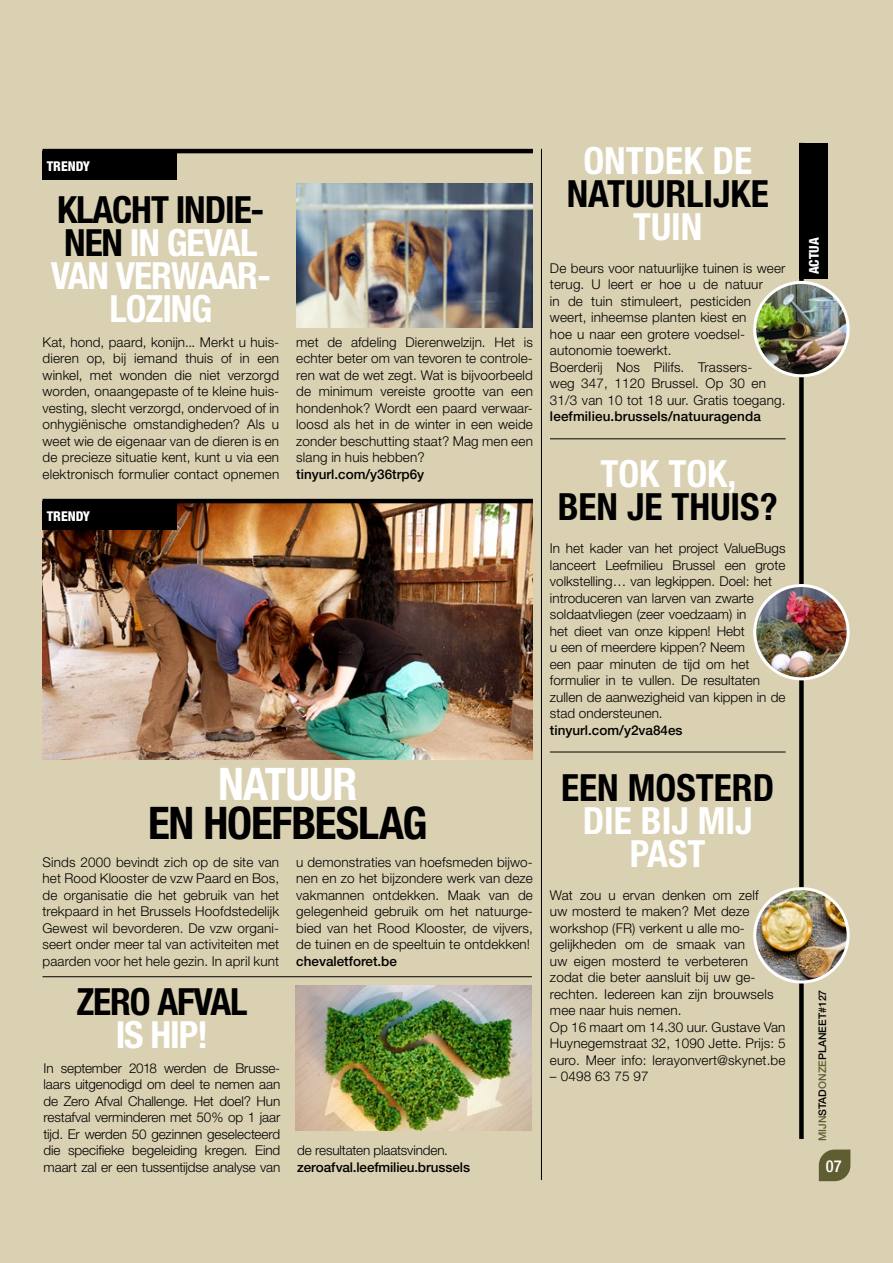
<style>
.page{position:relative;width:893px;height:1263px;background:#dad1b2}
.page>*{position:absolute;margin:0;border:0;box-sizing:border-box;transform-origin:0 0}
.t1{font:700 condensed 45px "Helvetica Neue";letter-spacing:-.025em;color:#000}
.t2{font:700 condensed 45px "Helvetica Neue";letter-spacing:-.02em;color:#fff}
.t3{font:700 condensed 37.5px/33px "Helvetica Neue";letter-spacing:-.03em;color:#fff;text-align:center}
.t4{font:700 condensed 37.5px "Helvetica Neue";color:#000}
.t5{font:700 condensed 37.5px/33px "Helvetica Neue";color:#fff;text-align:center}
.t6{font:700 condensed 37.5px "Helvetica Neue";letter-spacing:-.03em;color:#000}
.t7{font:500 condensed 16.5px "Helvetica Neue";color:#fff}
.t8{font:300 13.5px/16.5px "Helvetica Neue";letter-spacing:.01em;color:#000;text-align:justify}
.t9{font:500 13.5px "Helvetica Neue";color:#000}
.t10{font:300 13.5px "Helvetica Neue";letter-spacing:-.01em;color:#000}
.t11{font:800 condensed 13.5px "Helvetica Neue";color:#fff}
.t12{font:500 10.5px "Helvetica Neue LT Std";color:#000}
.s1{color:#000}
.s2{color:#5f5e32}
</style>
<div class="page">
<hr style="left:541px;top:149px;width:1px;height:1031px;background:#000">
<div style="left:799px;top:143px;width:28px;height:135px;background:#000"></div>
<hr style="left:550px;top:438px;width:236px;height:1px;background:#000">
<hr style="left:550px;top:752px;width:236px;height:1px;background:#000">
<svg style="left:819px;top:1149px;width:31px;height:32px"></svg>
<div style="left:799px;top:143px;width:5px;height:996px;background:#000"></div>
<img style="left:755px;top:282px;width:93px;height:94px;border-radius:47px">
<div style="left:753px;top:281px;width:97px;height:96px;border:3px solid #fff;border-radius:50%"></div>
<img style="left:755px;top:585px;width:93px;height:94px;border-radius:47px">
<div style="left:753px;top:584px;width:97px;height:96px;border:3px solid #fff;border-radius:50%"></div>
<img style="left:755px;top:889px;width:93px;height:93px;border-radius:47px">
<div style="left:753px;top:887px;width:97px;height:96px;border:3px solid #fff;border-radius:50%"></div>
<div style="left:43px;top:151px;width:134px;height:28px;background:#000"></div>
<hr style="left:43px;top:149px;width:490px;height:4px;background:#000">
<img style="left:296px;top:183px;width:237px;height:145px">
<img style="left:43px;top:503px;width:490px;height:256px">
<div style="left:43px;top:501px;width:134px;height:28px;background:#000"></div>
<hr style="left:43px;top:499px;width:490px;height:4px;background:#000">
<hr style="left:43px;top:976px;width:489px;height:1px;background:#000">
<img style="left:295px;top:986px;width:237px;height:144px">
<p class="t11" style="left:47px;top:157px;width:45px">TRENDY</p>
<h2 class="t3" style="left:51px;top:193px;width:222px"><span class="s1">KLACHT INDIE-<br>NEN</span> IN GEVAL<br>VAN VERWAAR-<br>LOZING</h2>
<p class="t8" style="left:43px;top:333px;width:238px">Kat, hond, paard, konijn... Merkt u huis&shy;dieren op, bij iemand thuis of in een winkel, met wonden die niet verzorgd worden, onaangepaste of te kleine huis&shy;vesting, slecht verzorgd, ondervoed of in onhygiënische omstandigheden? Als u weet wie de eigenaar van de dieren is en de precieze situatie kent, kunt u via een elektronisch formulier contact opnemen</p>
<p class="t8" style="left:296px;top:333px;width:238px">met de afdeling Dierenwelzijn. Het is echter beter om van tevoren te controle&shy;ren wat de wet zegt. Wat is bijvoorbeeld de minimum vereiste grootte van een hondenhok? Wordt een paard verwaar&shy;loosd als het in de winter in een weide zonder beschutting staat? Mag men een slang in huis hebben?</p>
<p class="t9" style="left:296px;top:466px;width:130px">tinyurl.com/y36trp6y</p>
<p class="t11" style="left:47px;top:507px;width:45px">TRENDY</p>
<h1 class="t2" style="left:218px;top:756px;width:141px">NATUUR</h1>
<h1 class="t1" style="left:148px;top:795px;width:281px">EN HOEFBESLAG</h1>
<p class="t8" style="left:43px;top:853px;width:238px">Sinds 2000 bevindt zich op de site van het Rood Klooster de vzw Paard en Bos, de organisatie die het gebruik van het trekpaard in het Brussels Hoofdstedelijk Gewest wil bevorderen. De vzw organi&shy;seert onder meer tal van activiteiten met paarden voor het hele gezin. In april kunt</p>
<p class="t8" style="left:296px;top:853px;width:238px">u demonstraties van hoefsmeden bijwo&shy;nen en zo het bijzondere werk van deze vakmannen ontdekken. Maak van de gelegenheid gebruik om het natuurge&shy;bied van het Rood Klooster, de vijvers, de tuinen en de speeltuin te ontdekken!</p>
<p class="t9" style="left:296px;top:953px;width:102px">chevaletforet.be</p>
<h2 class="t6" style="left:76px;top:979px;width:173px">ZERO AFVAL</h2>
<h2 class="t3" style="left:116px;top:1018px;width:94px">IS HIP!</h2>
<p class="t8" style="left:44px;top:1059px;width:238px">In september 2018 werden de Brusse&shy;laars uitgenodigd om deel te nemen aan de Zero Afval Challenge. Het doel? Hun restafval verminderen met 50% op 1 jaar tijd. Er werden 50 gezinnen geselecteerd die specifieke begeleiding kregen. Eind maart zal er een tussentijdse analyse van</p>
<p class="t10" style="left:297px;top:1142px;width:152px">de resultaten plaatsvinden.</p>
<p class="t9" style="left:297px;top:1159px;width:174px">zeroafval.leefmilieu.brussels</p>
<h2 class="t5" style="left:583px;top:143px;width:170px">ONTDEK DE</h2>
<h2 class="t4" style="left:567px;top:171px;width:204px">NATUURLIJKE</h2>
<h2 class="t3" style="left:633px;top:209px;width:71px">TUIN</h2>
<p class="t8" style="left:550px;top:259px;width:237px;text-align:left">De beurs voor natuurlijke tuinen is weer terug. U leert er hoe u de natuur<br>in de tuin stimuleert, pesticiden weert, inheemse planten kiest en<br>hoe u naar een grotere voedsel&shy;autonomie toewerkt.<br>Boerderij Nos Pilifs. Trassers-<br>weg 347, 1120 Brussel. Op 30 en<br>31/3 van 10 tot 18 uur. Gratis toegang.</p>
<p class="t9" style="left:550px;top:408px;width:213px">leefmilieu.brussels/natuuragenda</p>
<h2 class="t3" style="left:600px;top:457px;width:137px">TOK TOK,</h2>
<h2 class="t4" style="left:558px;top:484px;width:222px">BEN JE THUIS?</h2>
<p class="t8" style="left:550px;top:540px;width:237px;text-align:left">In het kader van het project ValueBugs lanceert Leefmilieu Brussel een grote volkstelling… van legkippen. Doel: het introduceren van larven van zwarte soldaatvliegen (zeer voedzaam) in<br>het dieet van onze kippen! Hebt<br>u een of meerdere kippen? Neem<br>een paar minuten de tijd om het formulier in te vullen. De resultaten zullen de aanwezigheid van kippen in de stad ondersteunen.</p>
<p class="t9" style="left:550px;top:722px;width:134px">tinyurl.com/y2va84es</p>
<h2 class="t4" style="left:561px;top:765px;width:215px">EEN MOSTERD</h2>
<h2 class="t5" style="left:583px;top:803px;width:171px">DIE BIJ MIJ<br>PAST</h2>
<p class="t8" style="left:550px;top:886px;width:237px;text-align:left">Wat zou u ervan denken om zelf<br>uw mosterd te maken? Met deze workshop (FR) verkent u alle mo&shy;gelijkheden om de smaak van<br>uw eigen mosterd te verbeteren<br>zodat die beter aansluit bij uw ge&shy;rechten. Iedereen kan zijn brouwsels mee naar huis nemen.<br>Op 16 maart om 14.30 uur. Gustave Van<br>Huynegemstraat 32, 1090 Jette. Prijs: 5 euro. Meer info: lerayonvert@skynet.be</p>
<p class="t8" style="left:550px;top:1068px;width:100px">– 0498 63 75 97</p>
<p class="t11" style="left:806px;top:274px;width:38px;rotate:-90deg">ACTUA</p>
<p class="t12" style="left:816px;top:1141px;width:153px;rotate:-90deg"><span class="s2">MIJN</span>STAD<span class="s2">ONZE</span>PLANEET#127</p>
<p class="t7" style="left:826px;top:1156px;width:17px">07</p>
</div>
